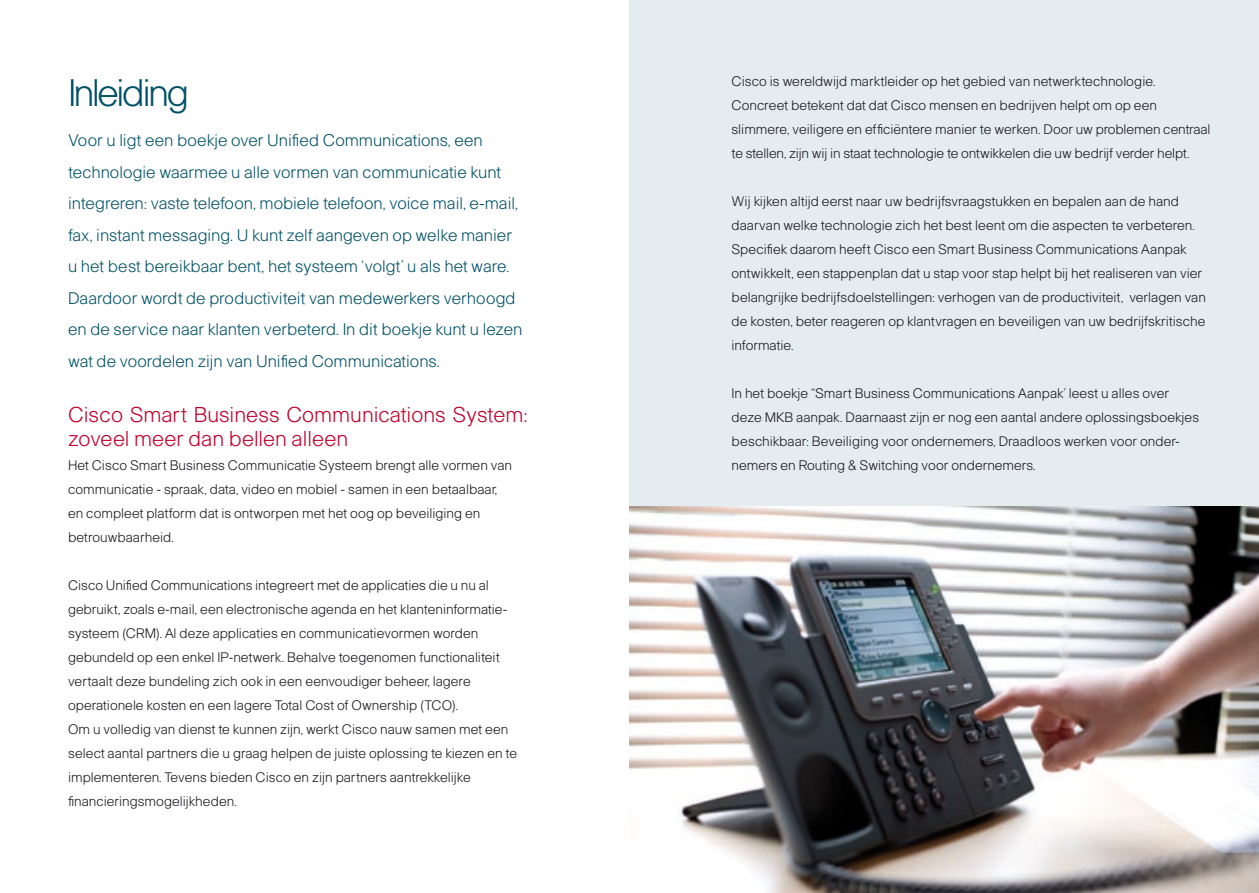
<style>
.page{position:relative;width:1259px;height:893px;background:#fff}
.page>*{position:absolute;margin:0;border:0;box-sizing:border-box;transform-origin:0 0}
.t1{font:300 37.5px "Cisco";letter-spacing:-.07em;color:#005166}
.t2{font:300 21px/24px "Cisco";color:#c1002b}
.t3{font:300 16.5px/31.5px "Cisco";color:#005166}
.t4{font:300 13.5px/24px "Cisco";color:#1a171c}
</style>
<div class="page">
<div style="left:629px;top:0;width:630px;height:893px;background:#e4ecf0"></div>
<img style="left:629px;top:506px;width:630px;height:387px">
<svg style="left:984px;top:851px;width:5px;height:7px"></svg>
<h1 class="t1" style="left:68px;top:70px;width:122px">Inleiding</h1>
<p class="t3" style="left:68px;top:124px;width:456px">Voor u ligt een boekje over Unified Communications, een technologie waarmee u alle vormen van communicatie kunt integreren: vaste telefoon, mobiele telefoon, voice mail, e-mail, fax, instant messaging. U kunt zelf aangeven op welke manier u het best bereikbaar bent, het systeem ‘volgt’ u als het ware.<br>Daardoor wordt de productiviteit van medewerkers verhoogd en de service naar klanten verbeterd. In dit boekje kunt u lezen wat de voordelen zijn van Unified Communications.</p>
<h2 class="t2" style="left:68px;top:402px;width:461px">Cisco Smart Business Communications System: zoveel meer dan bellen alleen</h2>
<p class="t4" style="left:68px;top:453px;width:446px">Het Cisco Smart Business Communicatie Systeem brengt alle vormen van communicatie - spraak, data, video en mobiel - samen in een betaalbaar, en compleet platform dat is ontworpen met het oog op beveiliging en betrouwbaarheid.</p>
<p class="t4" style="left:68px;top:573px;width:451px">Cisco Unified Communications integreert met de applicaties die u nu al gebruikt, zoals e-mail, een electronische agenda en het klanteninformatie&shy;systeem (CRM). Al deze applicaties en communicatievormen worden gebundeld op een enkel IP-netwerk. Behalve toegenomen functionaliteit vertaalt deze bundeling zich ook in een eenvoudiger beheer, lagere operationele kosten en een lagere Total Cost of Ownership (TCO).<br>Om u volledig van dienst te kunnen zijn, werkt Cisco nauw samen met een select aantal partners die u graag helpen de juiste oplossing te kiezen en te implementeren. Tevens bieden Cisco en zijn partners aantrekkelijke financieringsmogelijkheden.</p>
<p class="t4" style="left:731px;top:69px;width:480px">Cisco is wereldwijd marktleider op het gebied van netwerktechnologie.<br>Concreet betekent dat dat Cisco mensen en bedrijven helpt om op een slimmere, veiligere en efficiëntere manier te werken. Door uw problemen centraal te stellen, zijn wij in staat technologie te ontwikkelen die uw bedrijf verder helpt.</p>
<p class="t4" style="left:731px;top:189px;width:476px">Wij kijken altijd eerst naar uw bedrijfsvraagstukken en bepalen aan de hand daarvan welke technologie zich het best leent om die aspecten te verbeteren.<br>Specifiek daarom heeft Cisco een Smart Business Communications Aanpak ontwikkelt, een stappenplan dat u stap voor stap helpt bij het realiseren van vier belangrijke bedrijfsdoelstellingen: verhogen van de productiviteit, verlagen van de kosten, beter reageren op klantvragen en beveiligen van uw bedrijfskritische informatie.</p>
<p class="t4" style="left:731px;top:381px;width:469px">In het boekje “Smart Business Communications Aanpak’ leest u alles over deze MKB aanpak. Daarnaast zijn er nog een aantal andere oplossingsboekjes beschikbaar: Beveiliging voor ondernemers, Draadloos werken voor onder&shy;nemers en Routing &amp; Switching voor ondernemers.</p>
</div>
